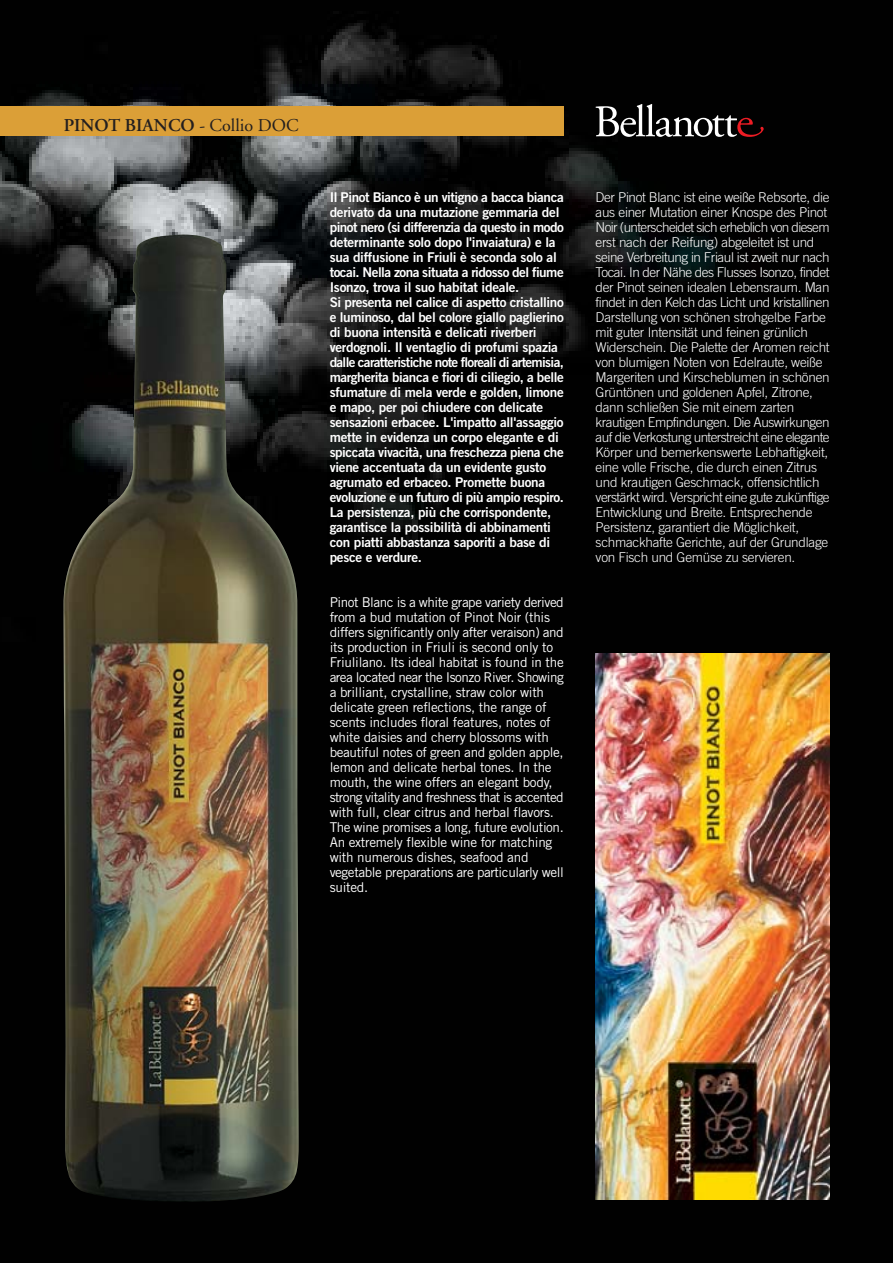
<style>
.page{position:relative;width:893px;height:1263px;background:#fff}
.page>*{position:absolute;margin:0;border:0;box-sizing:border-box;transform-origin:0 0}
.t1{font:600 18px "Adobe Garamond";color:#231f1f}
.t2{font:300 13.5px/15px "Trade Gothic";letter-spacing:-.02em;color:#fff}
.t3{font:13.5px/15px "Trade Gothic Bold Two";letter-spacing:-.02em;color:#fff}
.t4{font:13.5px/15px "Trade Gothic";letter-spacing:-.02em;color:#fff}
.s1{font-weight:400}
</style>
<div class="page">
<img style="left:0;top:0;width:892px;height:1263px">
<svg style="left:595px;top:104px;width:168px;height:33px"></svg>
<div style="left:0;top:106px;width:563px;height:30px;background:#db9f37"></div>
<img style="left:63px;top:235px;width:236px;height:967px">
<img style="left:595px;top:653px;width:234px;height:546px">
<h1 class="t1" style="left:64px;top:118px;width:236px">PINOT BIANCO <span class="s1">- Collio DOC</span></h1>
<p class="t3" style="left:330px;top:191px;width:236px">Il Pinot Bianco è un vitigno a bacca bianca derivato da una mutazione gemmaria del pinot nero (si differenzia da questo in modo determinante solo dopo l'invaiatura) e la sua diffusione in Friuli è seconda solo al tocai. Nella zona situata a ridosso del fiume Isonzo, trova il suo habitat ideale.<br>Si presenta nel calice di aspetto cristallino e luminoso, dal bel colore giallo paglierino di buona intensità e delicati riverberi verdognoli. Il ventaglio di profumi spazia dalle caratteristiche note floreali di artemisia, margherita bianca e fiori di ciliegio, a belle sfumature di mela verde e golden, limone e mapo, per poi chiudere con delicate sensazioni erbacee. L'impatto all'assaggio mette in evidenza un corpo elegante e di spiccata vivacità, una freschezza piena che viene accentuata da un evidente gusto agrumato ed erbaceo. Promette buona evoluzione e un futuro di più ampio respiro.<br>La persistenza, più che corrispondente, garantisce la possibilità di abbinamenti con piatti abbastanza saporiti a base di pesce e verdure.</p>
<p class="t4" style="left:330px;top:596px;width:235px">Pinot Blanc is a white grape variety derived from a bud mutation of Pinot Noir (this differs significantly only after veraison) and its production in Friuli is second only to Friulilano. Its ideal habitat is found in the area located near the Isonzo River. Showing a brilliant, crystalline, straw color with delicate green reflections, the range of scents includes floral features, notes of white daisies and cherry blossoms with beautiful notes of green and golden apple, lemon and delicate herbal tones. In the mouth, the wine offers an elegant body, strong vitality and freshness that is accented with full, clear citrus and herbal flavors.<br>The wine promises a long, future evolution.<br>An extremely flexible wine for matching with numerous dishes, seafood and vegetable preparations are particularly well suited.</p>
<p class="t2" style="left:595px;top:191px;width:235px">Der Pinot Blanc ist eine weiße Rebsorte, die aus einer Mutation einer Knospe des Pinot Noir (unterscheidet sich erheblich von diesem erst nach der Reifung) abgeleitet ist und seine Verbreitung in Friaul ist zweit nur nach Tocai. In der Nähe des Flusses Isonzo, findet der Pinot seinen idealen Lebensraum. Man findet in den Kelch das Licht und kristallinen Darstellung von schönen strohgelbe Farbe mit guter Intensität und feinen grünlich Widerschein. Die Palette der Aromen reicht von blumigen Noten von Edelraute, weiße Margeriten und Kirscheblumen in schönen Grüntönen und goldenen Apfel, Zitrone, dann schließen Sie mit einem zarten krautigen Empfindungen. Die Auswirkungen auf die Verkostung unterstreicht eine elegante Körper und bemerkenswerte Lebhaftigkeit, eine volle Frische, die durch einen Zitrus und krautigen Geschmack, offensichtlich verstärkt wird. Verspricht eine gute zukünftige Entwicklung und Breite. Entsprechende Persistenz, garantiert die Möglichkeit, schmackhafte Gerichte, auf der Grundlage von Fisch und Gemüse zu servieren.</p>
</div>
